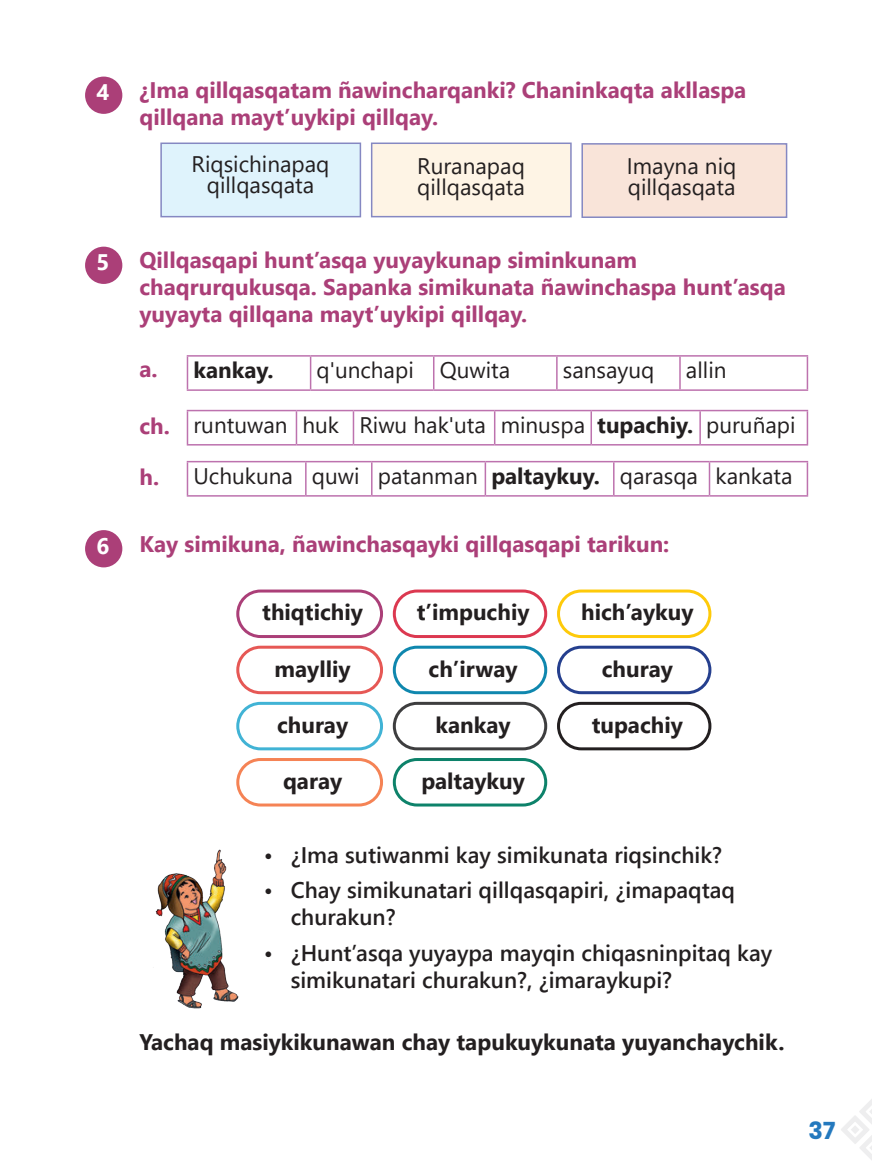
<style>
.page{position:relative;width:872px;height:1170px;background:#fff}
.page>*{position:absolute;margin:0;border:0;box-sizing:border-box;transform-origin:0 0}
.t1{font:700 24px "Poppins";color:#2479be}
.t2{font:700 22.5px/27px "Segoe UI";color:#ab3f78}
.t3{font:22.5px/21px "Segoe UI";color:#231f20}
.t4{font:600 22.5px/27px "Segoe UI";color:#231f20}
.t5{font:700 22.5px "Segoe UI";color:#231f20}
.t6{font:700 22.5px "Segoe UI";color:#fff}
.s1{font-weight:700}
</style>
<div class="page">
<svg style="left:841px;top:1099px;width:31px;height:61px"></svg>
<div style="left:85px;top:77px;width:37px;height:37px;background:#ab3f78;border-radius:50%"></div>
<div style="left:85px;top:246px;width:37px;height:38px;background:#ab3f78;border-radius:50%"></div>
<div style="left:85px;top:530px;width:37px;height:37px;background:#ab3f78;border-radius:50%"></div>
<div style="left:160px;top:142px;width:201px;height:75px;background:#dff3fc;border:2px solid #8588c2"></div>
<div style="left:581px;top:143px;width:206px;height:75px;background:#f9e4d9;border:2px solid #8588c2"></div>
<div style="left:371px;top:142px;width:200px;height:75px;background:#fef4e5;border:2px solid #8588c2"></div>
<hr style="left:187px;top:355px;width:123px;height:1px;background:#bd72ae">
<hr style="left:187px;top:356px;width:1px;height:33px;background:#bd72ae">
<hr style="left:310px;top:355px;width:124px;height:1px;background:#bd72ae">
<hr style="left:310px;top:356px;width:1px;height:33px;background:#bd72ae">
<hr style="left:434px;top:355px;width:123px;height:1px;background:#bd72ae">
<hr style="left:433px;top:356px;width:1px;height:33px;background:#bd72ae">
<hr style="left:557px;top:355px;width:123px;height:1px;background:#bd72ae">
<hr style="left:556px;top:356px;width:1px;height:33px;background:#bd72ae">
<hr style="left:680px;top:355px;width:128px;height:1px;background:#bd72ae">
<hr style="left:679px;top:356px;width:1px;height:33px;background:#bd72ae">
<hr style="left:806px;top:356px;width:2px;height:33px;background:#bd72ae">
<hr style="left:187px;top:389px;width:123px;height:2px;background:#bd72ae">
<hr style="left:310px;top:389px;width:124px;height:2px;background:#bd72ae">
<hr style="left:434px;top:389px;width:123px;height:2px;background:#bd72ae">
<hr style="left:557px;top:389px;width:123px;height:2px;background:#bd72ae">
<hr style="left:680px;top:389px;width:128px;height:2px;background:#bd72ae">
<hr style="left:187px;top:410px;width:109px;height:1px;background:#bd72ae">
<hr style="left:187px;top:411px;width:1px;height:33px;background:#bd72ae">
<hr style="left:296px;top:410px;width:57px;height:1px;background:#bd72ae">
<hr style="left:296px;top:411px;width:1px;height:33px;background:#bd72ae">
<hr style="left:353px;top:410px;width:142px;height:1px;background:#bd72ae">
<hr style="left:353px;top:411px;width:1px;height:33px;background:#bd72ae">
<hr style="left:495px;top:410px;width:96px;height:1px;background:#bd72ae">
<hr style="left:494px;top:411px;width:1px;height:33px;background:#bd72ae">
<hr style="left:591px;top:410px;width:109px;height:1px;background:#bd72ae">
<hr style="left:590px;top:411px;width:2px;height:33px;background:#bd72ae">
<hr style="left:700px;top:410px;width:108px;height:1px;background:#bd72ae">
<hr style="left:699px;top:411px;width:2px;height:33px;background:#bd72ae">
<hr style="left:806px;top:411px;width:2px;height:33px;background:#bd72ae">
<hr style="left:187px;top:444px;width:109px;height:1px;background:#bd72ae">
<hr style="left:296px;top:444px;width:57px;height:1px;background:#bd72ae">
<hr style="left:353px;top:444px;width:142px;height:1px;background:#bd72ae">
<hr style="left:495px;top:444px;width:96px;height:1px;background:#bd72ae">
<hr style="left:591px;top:444px;width:109px;height:1px;background:#bd72ae">
<hr style="left:700px;top:444px;width:108px;height:1px;background:#bd72ae">
<hr style="left:187px;top:461px;width:119px;height:1px;background:#bd72ae">
<hr style="left:187px;top:462px;width:1px;height:33px;background:#bd72ae">
<hr style="left:306px;top:461px;width:66px;height:1px;background:#bd72ae">
<hr style="left:305px;top:462px;width:1px;height:33px;background:#bd72ae">
<hr style="left:372px;top:461px;width:113px;height:1px;background:#bd72ae">
<hr style="left:371px;top:462px;width:1px;height:33px;background:#bd72ae">
<hr style="left:485px;top:461px;width:129px;height:1px;background:#bd72ae">
<hr style="left:484px;top:462px;width:2px;height:33px;background:#bd72ae">
<hr style="left:614px;top:461px;width:95px;height:1px;background:#bd72ae">
<hr style="left:613px;top:462px;width:1px;height:33px;background:#bd72ae">
<hr style="left:709px;top:461px;width:99px;height:1px;background:#bd72ae">
<hr style="left:708px;top:462px;width:2px;height:33px;background:#bd72ae">
<hr style="left:806px;top:462px;width:2px;height:33px;background:#bd72ae">
<hr style="left:187px;top:495px;width:119px;height:1px;background:#bd72ae">
<hr style="left:306px;top:495px;width:66px;height:1px;background:#bd72ae">
<hr style="left:372px;top:495px;width:113px;height:1px;background:#bd72ae">
<hr style="left:485px;top:495px;width:129px;height:1px;background:#bd72ae">
<hr style="left:614px;top:495px;width:95px;height:1px;background:#bd72ae">
<hr style="left:709px;top:495px;width:99px;height:1px;background:#bd72ae">
<div style="left:236px;top:589px;width:147px;height:49px;border:3px solid #ab3f78;border-radius:23px"></div>
<div style="left:393px;top:589px;width:154px;height:49px;border:3px solid #dc3850;border-radius:23px"></div>
<div style="left:557px;top:589px;width:154px;height:49px;border:3px solid #feca0a;border-radius:23px"></div>
<div style="left:236px;top:645px;width:147px;height:49px;border:3px solid #e65855;border-radius:23px"></div>
<div style="left:393px;top:645px;width:154px;height:49px;border:3px solid #0f87ae;border-radius:23px"></div>
<div style="left:557px;top:645px;width:154px;height:49px;border:3px solid #253f8e;border-radius:23px"></div>
<div style="left:236px;top:701px;width:147px;height:49px;border:3px solid #41b3d5;border-radius:23px"></div>
<div style="left:393px;top:701px;width:154px;height:49px;border:3px solid #3e3e3f;border-radius:23px"></div>
<div style="left:557px;top:701px;width:154px;height:49px;border:3px solid #231f20;border-radius:23px"></div>
<div style="left:236px;top:758px;width:147px;height:48px;border:3px solid #f58355;border-radius:23px"></div>
<div style="left:393px;top:758px;width:154px;height:48px;border:3px solid #0d826a;border-radius:23px"></div>
<img style="left:155px;top:849px;width:84px;height:160px">
<p class="t6" style="left:97px;top:71px;width:14px">4</p>
<p class="t2" style="left:139px;top:75px;width:608px">¿Ima qillqasqatam ñawincharqanki? Chaninkaqta akllaspa qillqana mayt’uykipi qillqay.</p>
<p class="t3" style="left:192px;top:151px;width:139px;text-align:center">Riqsichinapaq qillqasqata</p>
<p class="t3" style="left:417px;top:153px;width:109px">Ruranapaq qillqasqata</p>
<p class="t3" style="left:627px;top:153px;width:111px">Imayna niq qillqasqata</p>
<p class="t6" style="left:97px;top:241px;width:14px">5</p>
<p class="t2" style="left:139px;top:245px;width:648px">Qillqasqapi hunt’asqa yuyaykunap siminkunam chaqrurqukusqa. Sapanka simikunata ñawinchaspa hunt’asqa yuyayta qillqana mayt’uykipi qillqay.</p>
<p class="t2" style="left:139px;top:354px;width:20px">a.</p>
<p class="t2" style="left:139px;top:410px;width:32px">ch.</p>
<p class="t2" style="left:139px;top:462px;width:21px">h.</p>
<p class="t5" style="left:193px;top:349px;width:81px">kankay.</p>
<p class="t3" style="left:316px;top:358px;width:195px">q'unchapi Quwita</p>
<p class="t3" style="left:563px;top:358px;width:93px">sansayuq</p>
<p class="t3" style="left:686px;top:358px;width:42px">allin</p>
<p class="t3" style="left:193px;top:412px;width:603px">runtuwan huk Riwu hak'uta minuspa <span class="s1">tupachiy.</span> puruñapi</p>
<p class="t3" style="left:193px;top:463px;width:600px">Uchukuna quwi patanman <span class="s1">paltaykuy.</span> qarasqa kankata</p>
<p class="t6" style="left:97px;top:524px;width:14px">6</p>
<p class="t2" style="left:139px;top:528px;width:531px">Kay simikuna, ñawinchasqayki qillqasqapi tarikun:</p>
<p class="t5" style="left:262px;top:591px;width:102px">thiqtichiy</p>
<p class="t5" style="left:417px;top:591px;width:114px">t’impuchiy</p>
<p class="t5" style="left:581px;top:591px;width:114px">hich’aykuy</p>
<p class="t5" style="left:274px;top:647px;width:78px">maylliy</p>
<p class="t5" style="left:428px;top:647px;width:91px">ch’irway</p>
<p class="t5" style="left:602px;top:647px;width:73px">churay</p>
<p class="t5" style="left:277px;top:703px;width:73px">churay</p>
<p class="t5" style="left:435px;top:703px;width:77px">kankay</p>
<p class="t5" style="left:592px;top:703px;width:93px">tupachiy</p>
<p class="t5" style="left:283px;top:759px;width:61px">qaray</p>
<p class="t5" style="left:421px;top:759px;width:105px">paltaykuy</p>
<p class="t4" style="left:264px;top:839px;width:460px">• ¿Ima sutiwanmi kay simikunata riqsinchik?</p>
<p class="t4" style="left:291px;top:874px;width:446px;text-indent:-27px">• Chay simikunatari qillqasqapiri, ¿imapaqtaq churakun?</p>
<p class="t4" style="left:291px;top:937px;width:483px;text-indent:-27px">• ¿Hunt’asqa yuyaypa mayqin chiqasninpitaq kay simikunatari churakun?, ¿imaraykupi?</p>
<p class="t5" style="left:139px;top:1020px;width:646px">Yachaq masiykikunawan chay tapukuykunata yuyanchaychik.</p>
<p class="t1" style="left:808px;top:1116px;width:28px">37</p>
</div>
